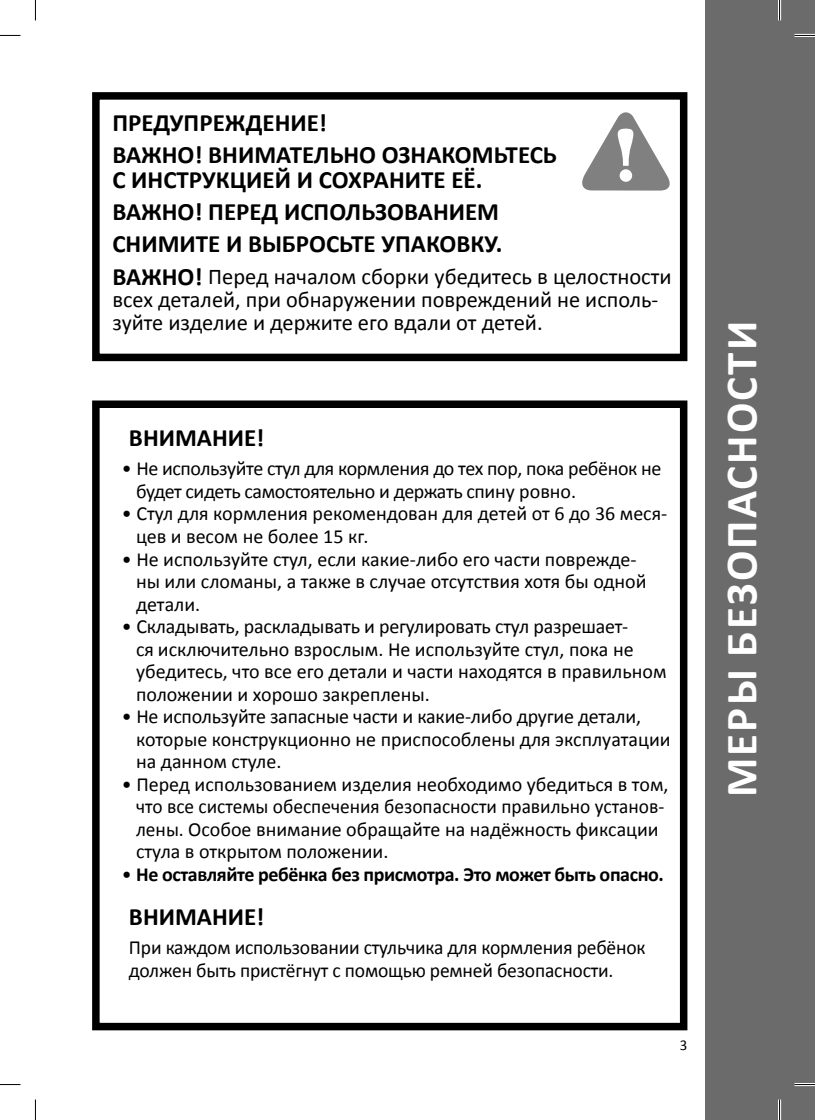
<style>
.page{position:relative;width:815px;height:1120px;background:#fff}
.page>*{position:absolute;margin:0;border:0;box-sizing:border-box;transform-origin:0 0}
.t1{font:700 45px "Calibri";letter-spacing:.05em;color:#fff}
.t2{font:700 25px/32px "Calibri";color:#000}
.t3{font:22.5px/22.5px "Calibri";color:#000}
.t4{font:20px/22.5px "Calibri";color:#000}
.t5{font:20px/22.5px "Calibri";letter-spacing:-.02em;color:#000}
.t6{font:700 20px "Calibri";letter-spacing:-.02em;color:#000}
.t7{font:15px "Calibri";color:#000}
.s1{font-weight:700;font-size:25px}
.s2{font-weight:400}
</style>
<div class="page">
<div style="left:705px;top:0;width:110px;height:1120px;background:#6b6b6b"></div>
<div style="left:92px;top:92px;width:595px;height:269px;border:8px solid #000"></div>
<svg style="left:583px;top:112px;width:87px;height:79px"></svg>
<div style="left:620px;top:169px;width:12px;height:13px;background:#fff;border-radius:50%"></div>
<div style="left:92px;top:400px;width:595px;height:630px;border:8px solid #000"></div>
<hr style="left:795px;top:34px;width:20px;height:3px;background:#fff">
<hr style="left:795px;top:1083px;width:20px;height:3px;background:#fff">
<hr style="left:778px;top:0;width:3px;height:20px;background:#fff">
<hr style="left:778px;top:1099px;width:3px;height:21px;background:#fff">
<svg style="left:0;top:35px;width:20px;height:1px"></svg>
<svg style="left:795px;top:35px;width:20px;height:1px"></svg>
<svg style="left:0;top:1084px;width:20px;height:1px"></svg>
<svg style="left:795px;top:1084px;width:20px;height:1px"></svg>
<svg style="left:35px;top:0;width:1px;height:20px"></svg>
<svg style="left:35px;top:1099px;width:1px;height:21px"></svg>
<svg style="left:779px;top:0;width:1px;height:20px"></svg>
<svg style="left:779px;top:1099px;width:1px;height:21px"></svg>
<p class="t2" style="left:112px;top:109px;width:446px">ПРЕДУПРЕЖДЕНИЕ!<br>ВАЖНО! ВНИМАТЕЛЬНО ОЗНАКОМЬТЕСЬ</p>
<p class="t2" style="left:112px;top:166px;width:391px">С ИНСТРУКЦИЕЙ И СОХРАНИТЕ ЕЁ.<br>ВАЖНО! ПЕРЕД ИСПОЛЬЗОВАНИЕМ<br>СНИМИТЕ И ВЫБРОСЬТЕ УПАКОВКУ.</p>
<p class="t3" style="left:112px;top:268px;width:561px"><span class="s1">ВАЖНО!</span> Перед началом сборки убедитесь в целостности всех деталей, при обнаружении повреждений не исполь&shy;зуйте изделие и держите его вдали от детей.</p>
<p class="t2" style="left:129px;top:424px;width:137px">ВНИМАНИЕ!</p>
<p class="t5" style="left:136px;top:459px;width:527px;text-indent:-14px">• Не используйте стул для кормления до тех пор, пока ребёнок не будет сидеть самостоятельно и держать спину ровно.</p>
<p class="t4" style="left:136px;top:504px;width:533px;text-indent:-14px">• Стул для кормления рекомендован для детей от 6 до 36 меся&shy;цев и весом не более 15 кг.</p>
<p class="t4" style="left:136px;top:549px;width:512px;text-indent:-14px">• Не используйте стул, если какие-либо его части поврежде&shy;ны или сломаны, а также в случае отсутствия хотя бы одной детали.</p>
<p class="t4" style="left:136px;top:617px;width:532px;text-indent:-14px">• Складывать, раскладывать и регулировать стул разрешает-<br>ся исключительно взрослым. Не используйте стул, пока не убедитесь, что все его детали и части находятся в правильном положении и хорошо закреплены.</p>
<p class="t4" style="left:136px;top:707px;width:536px;text-indent:-14px">• Не используйте запасные части и какие-либо другие детали, которые конструкционно не приспособлены для эксплуатации на данном стуле.</p>
<p class="t4" style="left:136px;top:774px;width:534px;text-indent:-14px">• Перед использованием изделия необходимо убедиться в том, что все системы обеспечения безопасности правильно установ&shy;лены. Особое внимание обращайте на надёжность фиксации стула в открытом положении.</p>
<p class="t6" style="left:122px;top:865px;width:544px"><span class="s2">•</span> Не оставляйте ребёнка без присмотра. Это может быть опасно.</p>
<p class="t2" style="left:129px;top:902px;width:137px">ВНИМАНИЕ!</p>
<p class="t4" style="left:129px;top:938px;width:518px">При каждом использовании стульчика для кормления ребёнок должен быть пристёгнут с помощью ремней безопасности.</p>
<p class="t7" style="left:680px;top:1038px;width:9px">3</p>
<h1 class="t1" style="left:723px;top:797px;width:478px;rotate:-90deg">МЕРЫ БЕЗОПАСНОСТИ</h1>
</div>
